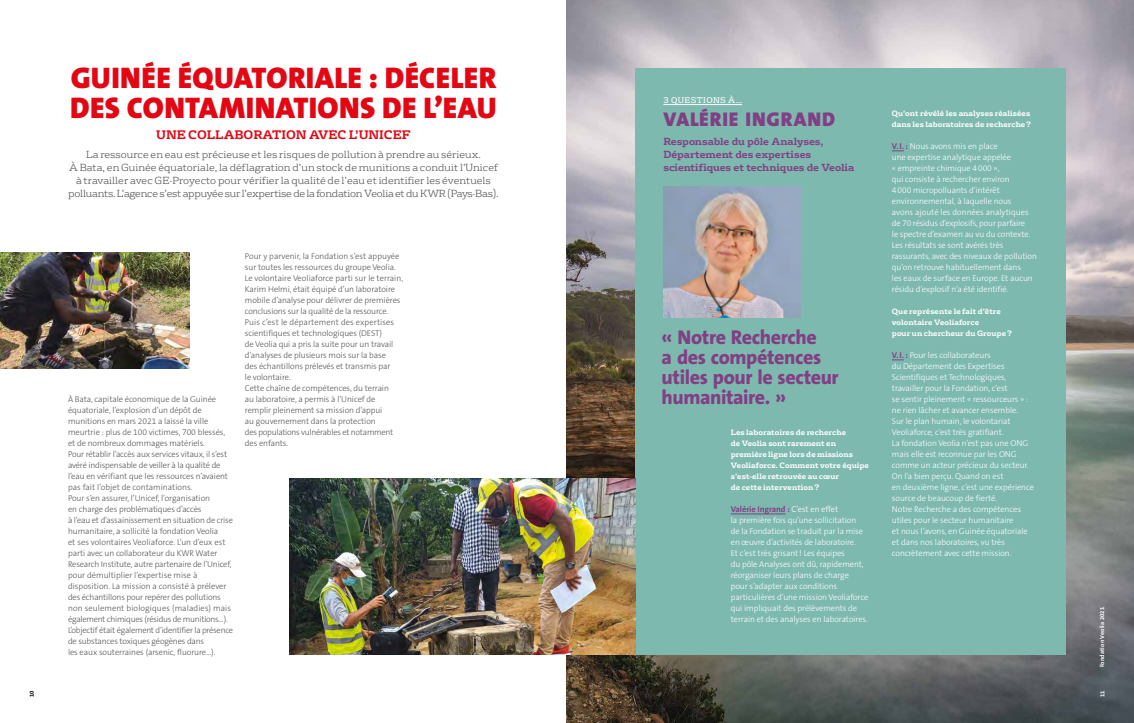
<style>
.page{position:relative;width:1134px;height:723px;background:#fff}
.page>*{position:absolute;margin:0;border:0;box-sizing:border-box;transform-origin:0 0}
.t1{font:900 30px/30px "The Sans OT9";letter-spacing:.015em;color:#e30613}
.t2{font:800 20px/20px "The Sans OT8";letter-spacing:-.02em;color:#824084}
.t3{font:900 20px "The Sans OT9";letter-spacing:.045em;color:#824084}
.t4{font:700 12px "FS Rufus";color:#e30613}
.t5{font:300 10px/13px "FS Rufus";color:#575756;text-align:center}
.t6{font:700 10px/13px "FS Rufus";letter-spacing:-.01em;color:#824084}
.t7{font:300 8.5px/11px "The Sans OT3";letter-spacing:-.01em;color:#575756}
.t8{font:300 8.5px/11px "The Sans OT3";letter-spacing:-.01em;color:#fff}
.t9{font:700 8.5px "The Sans OT7";letter-spacing:-.01em;color:#824084}
.t10{font:8px "FS Rufus";letter-spacing:.05em;color:#fff}
.t11{font:700 7.5px/11px "FS Rufus";color:#fff}
.t12{font:700 6px "The Sans OT7";letter-spacing:.015em;color:#fff}
.t13{font:700 6px "The Sans OT7";color:#000}
.s1{font-family:"The Sans OT3";font-weight:300;color:#fff}
.s2{font-family:"The Sans OT7";font-weight:700;color:#824084}
</style>
<div class="page">
<img style="left:567px;top:0;width:567px;height:723px">
<div style="left:635px;top:68px;width:431px;height:587px;background:#7eb9b0"></div>
<img style="left:663px;top:187px;width:138px;height:130px">
<hr style="left:731px;top:514px;width:55px;height:1px;background:#824084">
<hr style="left:663px;top:104px;width:79px;height:1px;background:#fff">
<img style="left:289px;top:479px;width:346px;height:176px">
<img style="left:0;top:253px;width:189px;height:116px">
<svg style="left:892px;top:151px;width:12px;height:1px"></svg>
<svg style="left:892px;top:360px;width:12px;height:1px"></svg>
<p class="t13" style="left:28px;top:697px;width:8px;rotate:-90deg">10</p>
<h1 class="t1" style="left:70px;top:64px;width:428px">GUINÉE ÉQUATORIALE : DÉCELER<br>DES CONTAMINATIONS DE L’EAU</h1>
<h3 class="t4" style="left:156px;top:124px;width:256px">UNE COLLABORATION AVEC L’UNICEF</h3>
<p class="t5" style="left:68px;top:147px;width:432px">La ressource en eau est précieuse et les risques de pollution à prendre au sérieux.<br>À Bata, en Guinée équatoriale, la déflagration d’un stock de munitions a conduit l’Unicef à travailler avec GE-Proyecto pour vérifier la qualité de l’eau et identifier les éventuels polluants. L’agence s’est appuyée sur l’expertise de la fondation Veolia et du KWR (Pays-Bas).</p>
<p class="t10" style="left:663px;top:93px;width:80px">3 QUESTIONS À…</p>
<h2 class="t3" style="left:663px;top:106px;width:173px">VALÉRIE INGRAND</h2>
<p class="t6" style="left:663px;top:134px;width:192px">Responsable du pôle Analyses,<br>Département des expertises scientifiques et techniques de Veolia</p>
<p class="t7" style="left:245px;top:250px;width:160px">Pour y parvenir, la Fondation s’est appuyée sur toutes les ressources du groupe Veolia.<br>Le volontaire Veoliaforce parti sur le terrain, Karim Helmi, était équipé d’un laboratoire mobile d’analyse pour délivrer de premières conclusions sur la qualité de la ressource.<br>Puis c’est le département des expertises scientifiques et technologiques (DEST)<br>de Veolia qui a pris la suite pour un travail d’analyses de plusieurs mois sur la base<br>des échantillons prélevés et transmis par<br>le volontaire.<br>Cette chaîne de compétences, du terrain<br>au laboratoire, a permis à l’Unicef de remplir pleinement sa mission d’appui<br>au gouvernement dans la protection<br>des populations vulnérables et notamment des enfants.</p>
<h2 class="t2" style="left:662px;top:327px;width:179px">« Notre Recherche<br>a des compétences utiles pour le secteur</h2>
<p class="t7" style="left:68px;top:393px;width:150px">À Bata, capitale économique de la Guinée</p>
<h2 class="t2" style="left:662px;top:387px;width:126px">humanitaire. »</h2>
<p class="t7" style="left:68px;top:404px;width:167px">équatoriale, l’explosion d’un dépôt de munitions en mars 2021 a laissé la ville meurtrie : plus de 100 victimes, 700 blessés, et de nombreux dommages matériels.<br>Pour rétablir l’accès aux services vitaux, il s’est avéré indispensable de veiller à la qualité de l’eau en vérifiant que les ressources n’avaient pas fait l’objet de contaminations.<br>Pour s’en assurer, l’Unicef, l’organisation<br>en charge des problématiques d’accès<br>à l’eau et d’assainissement en situation de crise humanitaire, a sollicité la fondation Veolia<br>et ses volontaires Veoliaforce. L’un d’eux est parti avec un collaborateur du KWR Water Research Institute, autre partenaire de l’Unicef, pour démultiplier l’expertise mise à disposition. La mission a consisté à prélever des échantillons pour repérer des pollutions non seulement biologiques (maladies) mais également chimiques (résidus de munitions…).<br>L’objectif était également d’identifier la présence de substances toxiques géogènes dans<br>les eaux souterraines (arsenic, fluorure…).</p>
<p class="t11" style="left:731px;top:426px;width:140px">Les laboratoires de recherche<br>de Veolia sont rarement en première ligne lors de missions<br>Veoliaforce. Comment votre équipe s’est-elle retrouvée au cœur<br>de cette intervention?</p>
<p class="t9" style="left:731px;top:503px;width:109px">Valérie Ingrand : <span class="s1">C’est en effet</span></p>
<p class="t8" style="left:731px;top:514px;width:139px">la première fois qu’une sollicitation<br>de la Fondation se traduit par la mise en œuvre d’activités de laboratoire.<br>Et c’est très grisant! Les équipes<br>du pôle Analyses ont dû, rapidement, réorganiser leurs plans de charge<br>pour s’adapter aux conditions particulières d’une mission Veoliaforce qui impliquait des prélèvements de terrain et des analyses en laboratoires.</p>
<p class="t11" style="left:892px;top:107px;width:141px">Qu’ont révélé les analyses réalisées dans les laboratoires de recherche?</p>
<p class="t8" style="left:892px;top:140px;width:146px"><span class="s2">V.I. :</span> Nous avons mis en place<br>une expertise analytique appelée<br>« empreinte chimique 4000 »,<br>qui consiste à rechercher environ<br>4000 micropolluants d’intérêt environnemental, à laquelle nous<br>avons ajouté les données analytiques de 70 résidus d’explosifs, pour parfaire<br>le spectre d’examen au vu du contexte.<br>Les résultats se sont avérés très rassurants, avec des niveaux de pollution qu’on retrouve habituellement dans<br>les eaux de surface en Europe. Et aucun résidu d’explosif n’a été identifié.</p>
<p class="t11" style="left:892px;top:305px;width:121px">Que représente le fait d’être volontaire Veoliaforce<br>pour un chercheur du Groupe?</p>
<p class="t8" style="left:892px;top:349px;width:144px"><span class="s2">V.I. :</span> Pour les collaborateurs<br>du Département des Expertises Scientifiques et Technologiques, travailler pour la Fondation, c’est<br>se sentir pleinement « ressourceurs » : ne rien lâcher et avancer ensemble.<br>Sur le plan humain, le volontariat Veoliaforce, c’est très gratifiant.<br>La fondation Veolia n’est pas une ONG mais elle est reconnue par les ONG comme un acteur précieux du secteur.<br>On l’a bien perçu. Quand on est<br>en deuxième ligne, c’est une expérience source de beaucoup de fierté.<br>Notre Recherche a des compétences utiles pour le secteur humanitaire<br>et nous l’avons, en Guinée équatoriale et dans nos laboratoires, vu très concrètement avec cette mission.</p>
<p class="t12" style="left:1098px;top:667px;width:62px;rotate:-90deg">Fondation Veolia 2021</p>
<p class="t12" style="left:1098px;top:697px;width:8px;rotate:-90deg">11</p>
</div>
